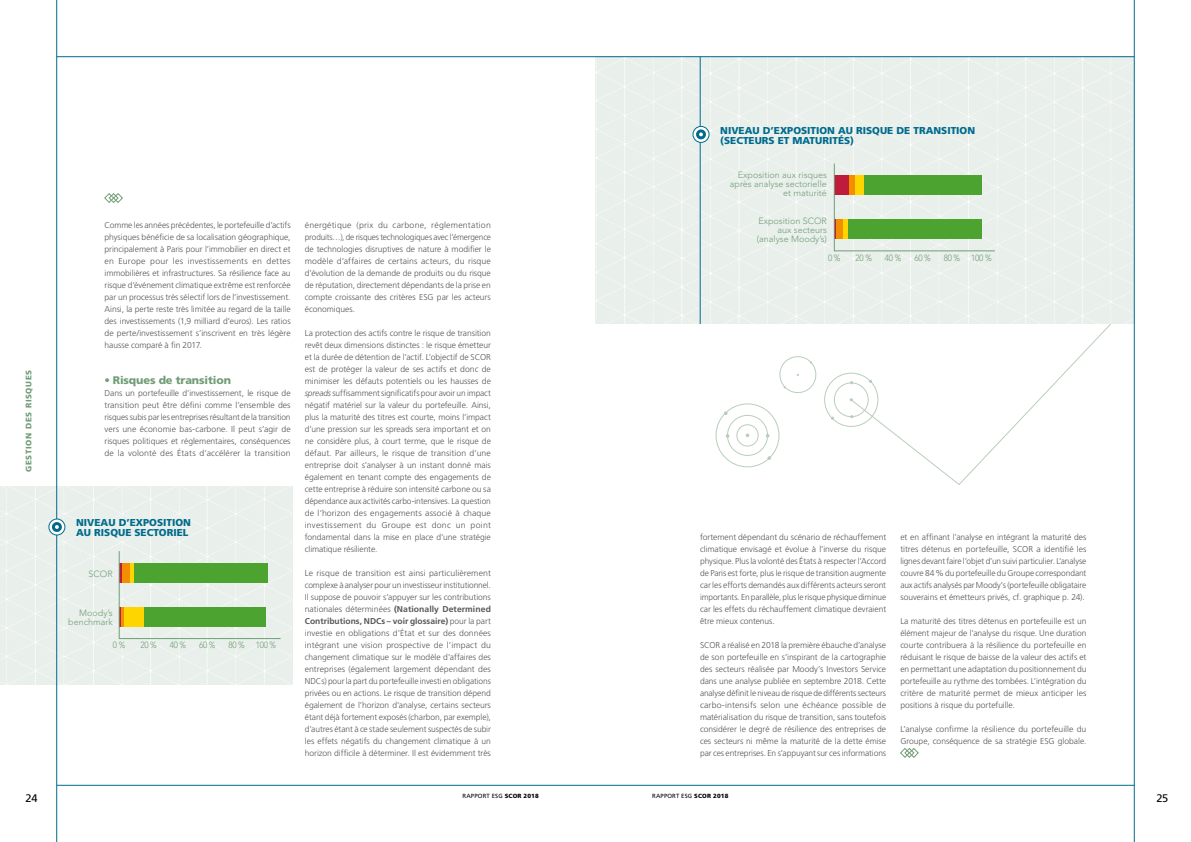
<style>
.page{position:relative;width:1191px;height:842px;background:#fff}
.page>*{position:absolute;margin:0;border:0;box-sizing:border-box;transform-origin:0 0}
.t1{font:900 11px "Frutiger LT Std";letter-spacing:-.01em;color:#719d77}
.t2{font:11px "Frutiger LT Std";color:#000}
.t3{font:900 10px/10px "Frutiger LT Std";color:#006b8d}
.t4{font:300 9px/9px "Avenir LT Std";color:#719d77;text-align:right}
.t5{font:300 9px "Avenir LT Std";color:#719d77;scale:.9 1}
._03_Texte{font:300 8.5px/12px "Frutiger LT Std";letter-spacing:-.005em;color:#575756;text-align:justify}
._07_Onglet_Gauche_RI{font:900 8px "Frutiger LT Std";letter-spacing:.075em;color:#719d77}
.t6{font:6px "Frutiger LT Std";letter-spacing:.025em;color:#000}
.s1{font-style:italic}
.s2{font-weight:700}
.s3{font-weight:900}
</style>
<div class="page">
<hr style="left:57px;top:0;width:1px;height:842px;background:#006b8d">
<hr style="left:1134px;top:0;width:1px;height:842px;background:#006b8d">
<hr style="left:57px;top:785px;width:1077px;height:1px;background:#006b8d">
<hr style="left:57px;top:57px;width:1077px;height:1px;background:#006b8d">
<svg style="left:900px;top:748px;width:18px;height:10px"></svg>
<svg style="left:0;top:486px;width:292px;height:198px;background:#dae6d6"></svg>
<svg style="left:49px;top:519px;width:16px;height:16px"></svg>
<div style="left:49px;top:519px;width:16px;height:16px;border:1px solid #006b8d;border-radius:50%"></div>
<div style="left:52px;top:522px;width:10px;height:10px;border:3px solid #006b8d;border-radius:50%"></div>
<svg style="left:595px;top:57px;width:539px;height:267px;background:#e2ebe2"></svg>
<svg style="left:693px;top:126px;width:16px;height:16px"></svg>
<div style="left:693px;top:126px;width:16px;height:17px;border:1px solid #006b8d;border-radius:50%"></div>
<div style="left:696px;top:129px;width:10px;height:10px;border:3px solid #006b8d;border-radius:50%"></div>
<svg style="left:104px;top:193px;width:19px;height:10px"></svg>
<svg style="left:850px;top:323px;width:261px;height:162px"></svg>
<svg style="left:715px;top:403px;width:64px;height:64px"></svg>
<svg style="left:824px;top:373px;width:54px;height:54px"></svg>
<svg style="left:779px;top:356px;width:38px;height:37px"></svg>
<p class="_07_Onglet_Gauche_RI" style="left:24px;top:472px;width:103px;rotate:-90deg">GESTION DES RISQUES</p>
<p class="_03_Texte" style="left:105px;top:219px;width:188px">Comme les années précédentes, le portefeuille d’actifs physiques bénéficie de sa localisation géographique, principalement à Paris pour l’immobilier en direct et en Europe pour les investissements en dettes immobilières et infrastructures. Sa résilience face au risque d’événement climatique extrême est renforcée par un processus très sélectif lors de l’investissement.<br>Ainsi, la perte reste très limitée au regard de la taille des investissements (1,9 milliard d’euros). Les ratios de perte/investissement s’inscrivent en très légère hausse comparé à fin 2017.</p>
<p class="t1" style="left:105px;top:374px;width:128px">• Risques de transition</p>
<p class="_03_Texte" style="left:105px;top:387px;width:188px">Dans un portefeuille d’investissement, le risque de transition peut être défini comme l’ensemble des risques subis par les entreprises résultant de la transition vers une économie bas-carbone. Il peut s’agir de risques politiques et réglementaires, conséquences de la volonté des États d’accélérer la transition</p>
<p class="t3" style="left:76px;top:518px;width:116px">NIVEAU D’EXPOSITION<br>AU RISQUE SECTORIEL</p>
<p class="t4" style="left:89px;top:569px;width:26px">SCOR</p>
<p class="t4" style="left:68px;top:609px;width:46px">Moody’s benchmark</p>
<p class="t5" style="left:113px;top:640px;width:15px">0 %</p>
<p class="t5" style="left:140px;top:640px;width:20px">20 %</p>
<p class="t5" style="left:170px;top:640px;width:20px">40 %</p>
<p class="t5" style="left:199px;top:640px;width:20px">60 %</p>
<p class="t5" style="left:228px;top:640px;width:55px">80 % 100 %</p>
<p class="_03_Texte" style="left:305px;top:219px;width:188px">énergétique (prix du carbone, réglementation produits…), de risques technologiques avec l’émergence de technologies disruptives de nature à modifier le modèle d’affaires de certains acteurs, du risque d’évolution de la demande de produits ou du risque de réputation, directement dépendants de la prise en compte croissante des critères ESG par les acteurs économiques.</p>
<p class="_03_Texte" style="left:305px;top:327px;width:188px">La protection des actifs contre le risque de transition revêt deux dimensions distinctes : le risque émetteur et la durée de détention de l’actif. L’objectif de SCOR est de protéger la valeur de ses actifs et donc de minimiser les défauts potentiels ou les hausses de <span class="s1">spreads</span> suffisamment significatifs pour avoir un impact négatif matériel sur la valeur du portefeuille. Ainsi, plus la maturité des titres est courte, moins l’impact d’une pression sur les spreads sera important et on ne considère plus, à court terme, que le risque de défaut. Par ailleurs, le risque de transition d’une entreprise doit s’analyser à un instant donné mais également en tenant compte des engagements de cette entreprise à réduire son intensité carbone ou sa dépendance aux activités carbo-intensives. La question de l’horizon des engagements associé à chaque investissement du Groupe est donc un point fondamental dans la mise en place d’une stratégie climatique résiliente.</p>
<p class="_03_Texte" style="left:305px;top:567px;width:188px">Le risque de transition est ainsi particulièrement complexe à analyser pour un investisseur institutionnel.<br>Il suppose de pouvoir s’appuyer sur les contributions nationales déterminées <span class="s2">(Nationally Determined Contributions, NDCs – voir glossaire)</span> pour la part investie en obligations d’État et sur des données intégrant une vision prospective de l’impact du changement climatique sur le modèle d’affaires des entreprises (également largement dépendant des NDCs) pour la part du portefeuille investi en obligations privées ou en actions. Le risque de transition dépend également de l’horizon d’analyse, certains secteurs étant déjà fortement exposés (charbon, par exemple), d’autres étant à ce stade seulement suspectés de subir les effets négatifs du changement climatique à un horizon difficile à déterminer. Il est évidemment très</p>
<p class="t3" style="left:720px;top:125px;width:256px">NIVEAU D’EXPOSITION AU RISQUE DE TRANSITION</p>
<p class="t3" style="left:720px;top:135px;width:135px">(SECTEURS ET MATURITÉS)</p>
<p class="t4" style="left:730px;top:171px;width:99px">Exposition aux risques après analyse sectorielle et maturité</p>
<p class="t4" style="left:757px;top:216px;width:72px">Exposition SCOR aux secteurs (analyse Moody’s)</p>
<p class="t5" style="left:828px;top:253px;width:15px">0 %</p>
<p class="t5" style="left:855px;top:253px;width:20px">20 %</p>
<p class="t5" style="left:885px;top:253px;width:20px">40 %</p>
<p class="t5" style="left:914px;top:253px;width:20px">60 %</p>
<p class="t5" style="left:943px;top:253px;width:55px">80 % 100 %</p>
<p class="_03_Texte" style="left:700px;top:531px;width:188px">fortement dépendant du scénario de réchauffement climatique envisagé et évolue à l’inverse du risque physique. Plus la volonté des États à respecter l’Accord de Paris est forte, plus le risque de transition augmente car les efforts demandés aux différents acteurs seront importants. En parallèle, plus le risque physique diminue car les effets du réchauffement climatique devraient être mieux contenus.</p>
<p class="_03_Texte" style="left:700px;top:639px;width:188px">SCOR a réalisé en 2018 la première ébauche d’analyse de son portefeuille en s’inspirant de la cartographie des secteurs réalisée par Moody’s Investors Service dans une analyse publiée en septembre 2018. Cette analyse définit le niveau de risque de différents secteurs carbo-intensifs selon une échéance possible de matérialisation du risque de transition, sans toutefois considérer le degré de résilience des entreprises de ces secteurs ni même la maturité de la dette émise par ces entreprises. En s’appuyant sur ces informations</p>
<p class="_03_Texte" style="left:900px;top:531px;width:188px">et en affinant l’analyse en intégrant la maturité des titres détenus en portefeuille, SCOR a identifié les lignes devant faire l’objet d’un suivi particulier. L’analyse couvre 84% du portefeuille du Groupe correspondant aux actifs analysés par Moody’s (portefeuille obligataire souverains et émetteurs privés, cf. graphique p. 24).</p>
<p class="_03_Texte" style="left:900px;top:615px;width:188px">La maturité des titres détenus en portefeuille est un élément majeur de l’analyse du risque. Une duration courte contribuera à la résilience du portefeuille en réduisant le risque de baisse de la valeur des actifs et en permettant une adaptation du positionnement du portefeuille au rythme des tombées. L’intégration du critère de maturité permet de mieux anticiper les positions à risque du portefuille.</p>
<p class="_03_Texte" style="left:900px;top:723px;width:188px">L’analyse confirme la résilience du portefeuille du<br>Groupe, conséquence de sa stratégie ESG globale.</p>
<p class="t6" style="left:462px;top:793px;width:78px">RAPPORT ESG <span class="s3">SCOR 2018</span></p>
<p class="t6" style="left:652px;top:793px;width:78px">RAPPORT ESG <span class="s3">SCOR 2018</span></p>
<p class="t2" style="left:26px;top:792px;width:13px">24</p>
<p class="t2" style="left:1156px;top:792px;width:13px">25</p>
</div>
